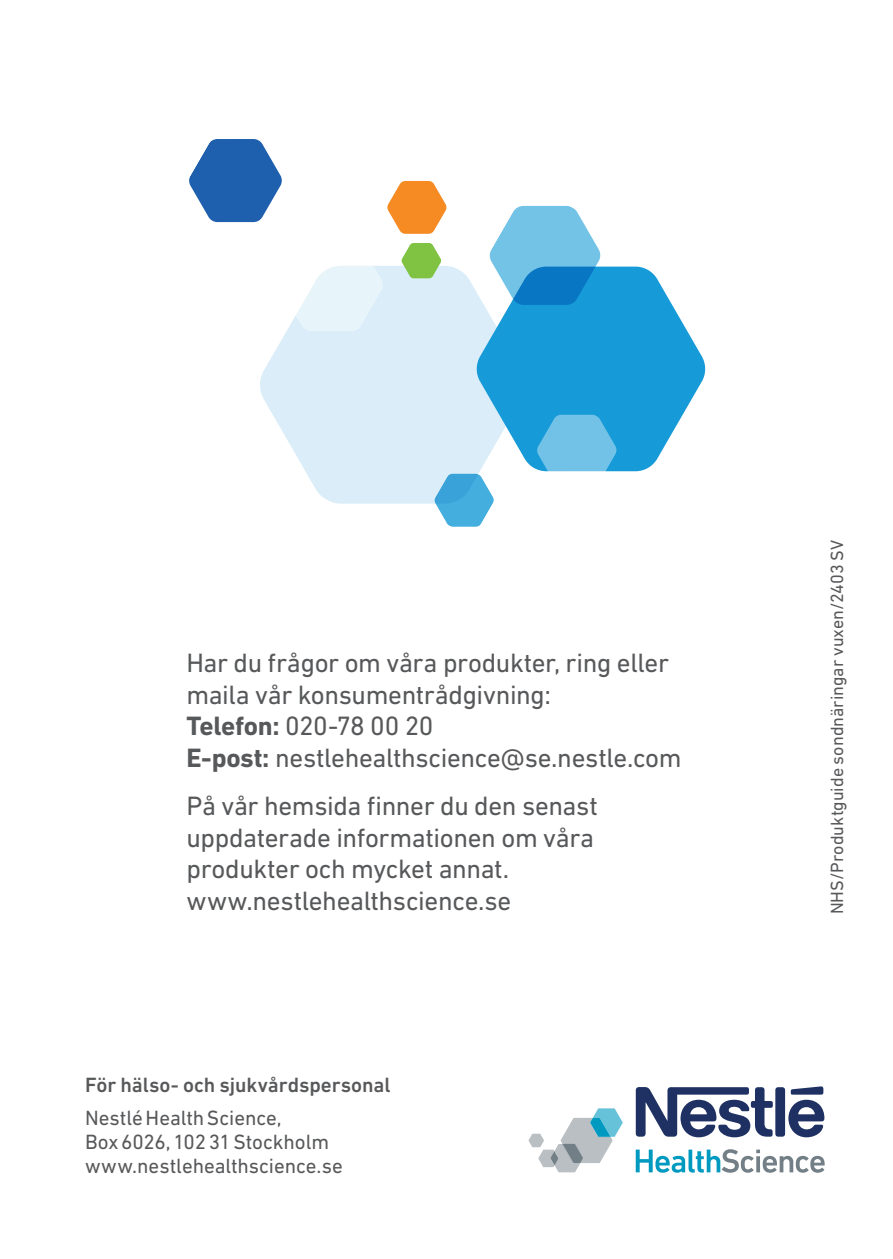
<style>
.page{position:relative;width:893px;height:1259px;background:#fff}
.page>*{position:absolute;margin:0;border:0;box-sizing:border-box;transform-origin:0 0}
.Tabell{font:27px/31.5px "DIN Next LT Pro";letter-spacing:-.015em;color:#57585a}
.t1{font:21px "DIN Next LT Pro";letter-spacing:-.005em;color:#57585a}
.t2{font:500 21px "DIN Next LT Pro";letter-spacing:-.005em;color:#57585a}
.Tabell-2{font:18px "DIN Next LT Pro";color:#57585a}
.s1{font-weight:700}
</style>
<div class="page">
<svg style="left:636px;top:1149px;width:189px;height:23px"></svg>
<svg style="left:636px;top:1086px;width:188px;height:51px"></svg>
<svg style="left:528px;top:1108px;width:95px;height:64px"></svg>
<svg style="left:260px;top:266px;width:220px;height:238px;background:#deeff8"></svg>
<svg style="left:476px;top:267px;width:230px;height:204px;fill:#169bd8"></svg>
<svg style="left:434px;top:474px;width:60px;height:53px"></svg>
<svg style="left:536px;top:414px;width:130px;height:58px;background:#4db2e1"></svg>
<svg style="left:189px;top:139px;width:258px;height:192px"></svg>
<svg style="left:489px;top:206px;width:112px;height:99px"></svg>
<p class="Tabell" style="left:186px;top:647px;width:484px">Har du frågor om våra produkter, ring eller maila vår konsumentrådgivning:<br><span class="s1">Telefon:</span> 020-78 00 20</p>
<p class="Tabell" style="left:186px;top:741px;width:497px"><span class="s1">E-post:</span> nestlehealthscience@se.nestle.com</p>
<p class="Tabell" style="left:186px;top:790px;width:413px">På vår hemsida finner du den senast uppdaterade informationen om våra produkter och mycket annat.</p>
<p class="Tabell" style="left:186px;top:884px;width:326px">www.nestlehealthscience.se</p>
<p class="t2" style="left:85px;top:1073px;width:307px">För hälso- och sjukvårdspersonal</p>
<p class="t1" style="left:85px;top:1105px;width:198px">Nestlé Health Science,</p>
<p class="t1" style="left:85px;top:1129px;width:246px">Box 6026, 102 31 Stockholm</p>
<p class="t1" style="left:85px;top:1153px;width:259px">www.nestlehealthscience.se</p>
<p class="Tabell-2" style="left:827px;top:914px;width:376px;rotate:-90deg">NHS/Produktguide sondnäringar vuxen/2403 SV</p>
</div>
